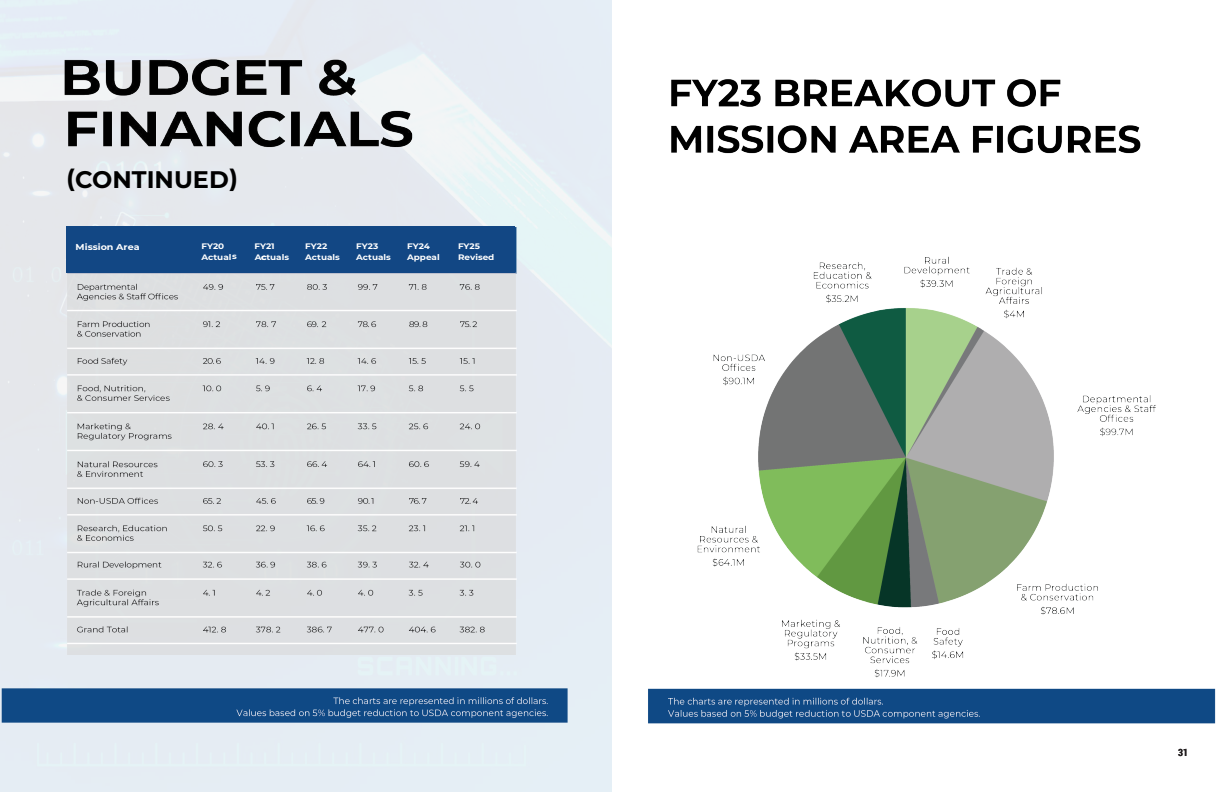
<style>
.page{position:relative;width:1224px;height:792px;background:#fff}
.page>*{position:absolute;margin:0;border:0;box-sizing:border-box;transform-origin:0 0}
.t1{font:700 24px "Montserrat";color:#000}
.t2{font:700 10px "Roboto Condensed";color:#231f20}
.t3{font:700 8.6px "Montserrat";color:#fff;scale:1.11 1}
.t4{font:700 8px/10.6px "Montserrat";color:#fff;scale:1.1 1}
</style>
<div class="page">
<div style="left:0;top:0;width:612px;height:792px;background:#e5edf4"></div>
<img style="left:0;top:54px;width:612px;height:600px">
<div style="left:66px;top:226px;width:449px;height:47px;background:#124784"></div>
<img style="left:648px;top:79px;width:568px;height:645px">
<img style="left:1px;top:688px;width:567px;height:35px">
<h1 class="t1" style="left:66px;top:162px;width:174px">(CONTINUED)</h1>
<p class="t3" style="left:76px;top:240px;width:59px">Mission Area</p>
<p class="t4" style="left:201px;top:240px;width:34px">FY20<br>Actuals</p>
<p class="t4" style="left:254px;top:240px;width:33px">FY21<br>Actuals</p>
<p class="t4" style="left:305px;top:240px;width:33px">FY22<br>Actuals</p>
<p class="t4" style="left:356px;top:240px;width:33px">FY23<br>Actuals</p>
<p class="t4" style="left:407px;top:240px;width:31px">FY24<br>Appeal</p>
<p class="t4" style="left:458px;top:240px;width:34px">FY25<br>Revised</p>
<p class="t2" style="left:1178px;top:745px;width:11px">31</p>
</div>
